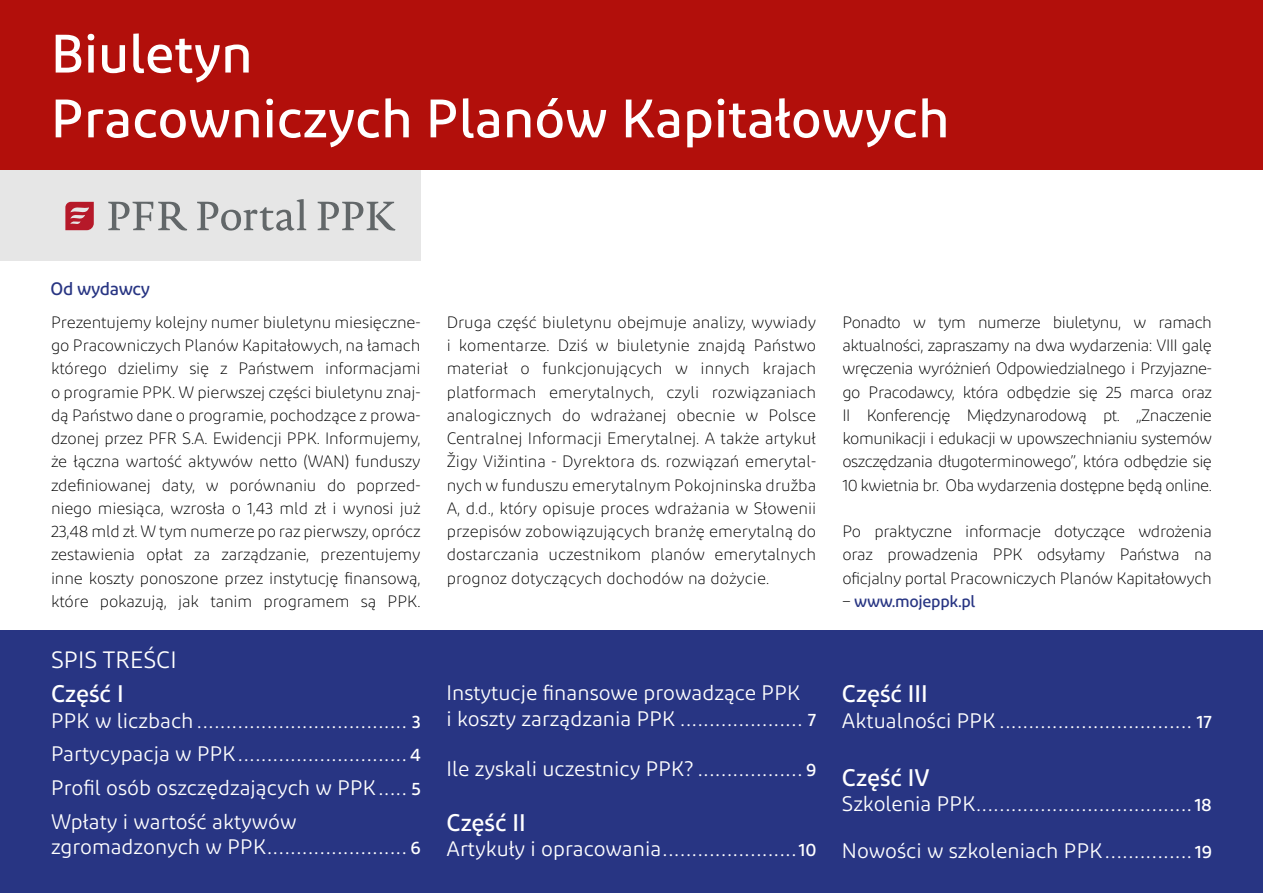
<style>
.page{position:relative;width:1263px;height:893px;background:#fff}
.page>*{position:absolute;margin:0;border:0;box-sizing:border-box;transform-origin:0 0}
.t1{font:500 54px/64.8px "Diodrum Cyrillic";color:#fff}
.t2{font:500 24px "Diodrum Cyrillic";color:#fff}
.t3{font:23.7px "Diodrum Cyrillic";color:#fff}
.t4{font:21px/25.2px "Diodrum Cyrillic";color:#fff}
.t5{font:500 18px "Diodrum Cyrillic";color:#fff}
.t6{font:500 18px "Diodrum Cyrillic";letter-spacing:-.02em;color:#283583}
.t7{font:300 16.5px/23.2px "Diodrum Cyrillic";letter-spacing:-.02em;color:#000;text-align:justify}
.s1{font-weight:500;color:#283583}
</style>
<div class="page">
<div style="left:0;top:170px;width:421px;height:91px;background:#e6e6e6"></div>
<div style="left:0;top:630px;width:1263px;height:263px;background:#283583"></div>
<div style="left:0;top:0;width:1263px;height:170px;background:#b20f0b"></div>
<svg style="left:65px;top:202px;width:29px;height:28px"></svg>
<svg style="left:108px;top:202px;width:79px;height:29px"></svg>
<svg style="left:197px;top:199px;width:109px;height:32px"></svg>
<svg style="left:318px;top:202px;width:77px;height:29px"></svg>
<h1 class="t1" style="left:51px;top:20px;width:900px">Biuletyn<br>Pracowniczych Planów Kapitałowych</h1>
<p class="t6" style="left:51px;top:277px;width:101px">Od wydawcy</p>
<p class="t7" style="left:51px;top:310px;width:371px">Prezentujemy kolejny numer biuletynu miesięczne&shy;go Pracowniczych Planów Kapitałowych, na łamach którego dzielimy się z Państwem informacjami o programie PPK. W pierwszej części biuletynu znaj&shy;dą Państwo dane o programie, pochodzące z prowa&shy;dzonej przez PFR S.A. Ewidencji PPK. Informujemy, że łączna wartość aktywów netto (WAN) funduszy zdefiniowanej daty, w porównaniu do poprzed&shy;niego miesiąca, wzrosła o 1,43 mld zł i wynosi już 23,48 mld zł. W tym numerze po raz pierwszy, oprócz zestawienia opłat za zarządzanie, prezentujemy inne koszty ponoszone przez instytucję finansową, które pokazują, jak tanim programem są PPK.</p>
<p class="t7" style="left:447px;top:310px;width:371px">Druga część biuletynu obejmuje analizy, wywiady i komentarze. Dziś w biuletynie znajdą Państwo materiał o funkcjonujących w innych krajach platformach emerytalnych, czyli rozwiązaniach analogicznych do wdrażanej obecnie w Polsce Centralnej Informacji Emerytalnej. A także artykuł Žigy Vižintina - Dyrektora ds. rozwiązań emerytal&shy;nych w funduszu emerytalnym Pokojninska družba A, d.d., który opisuje proces wdrażania w Słowenii przepisów zobowiązujących branżę emerytalną do dostarczania uczestnikom planów emerytalnych prognoz dotyczących dochodów na dożycie.</p>
<p class="t7" style="left:842px;top:310px;width:371px">Ponadto w tym numerze biuletynu, w ramach aktualności, zapraszamy na dwa wydarzenia: VIII galę wręczenia wyróżnień Odpowiedzialnego i Przyjazne&shy;go Pracodawcy, która odbędzie się 25 marca oraz II Konferencję Międzynarodową pt. „Znaczenie komunikacji i edukacji w upowszechnianiu systemów oszczędzania długoterminowego”, która odbędzie się 10 kwietnia br. Oba wydarzenia dostępne będą online.</p>
<p class="t7" style="left:842px;top:519px;width:371px">Po praktyczne informacje dotyczące wdrożenia oraz prowadzenia PPK odsyłamy Państwa na oficjalny portal Pracowniczych Planów Kapitałowych − <span class="s1">www.mojeppk.pl</span></p>
<h3 class="t3" style="left:51px;top:645px;width:127px">SPIS TREŚCI</h3>
<h2 class="t2" style="left:51px;top:679px;width:74px">Część I</h2>
<p class="t4" style="left:51px;top:707px;width:144px">PPK w liczbach</p>
<p class="t5" style="left:412px;top:710px;width:11px">3</p>
<p class="t4" style="left:51px;top:741px;width:186px">Partycypacja w PPK</p>
<p class="t5" style="left:410px;top:744px;width:12px">4</p>
<p class="t4" style="left:51px;top:775px;width:327px">Profil osób oszczędzających w PPK</p>
<p class="t5" style="left:411px;top:777px;width:11px">5</p>
<p class="t4" style="left:51px;top:808px;width:247px">Wpłaty i wartość aktywów zgromadzonych w PPK</p>
<p class="t5" style="left:411px;top:836px;width:12px">6</p>
<p class="t4" style="left:446px;top:680px;width:355px">Instytucje finansowe prowadzące PPK i koszty zarządzania PPK</p>
<p class="t5" style="left:808px;top:708px;width:10px">7</p>
<p class="t4" style="left:446px;top:756px;width:249px">Ile zyskali uczestnicy PPK?</p>
<p class="t5" style="left:806px;top:759px;width:12px">9</p>
<h2 class="t2" style="left:446px;top:807px;width:81px">Część II</h2>
<p class="t4" style="left:446px;top:835px;width:216px">Artykuły i opracowania</p>
<p class="t5" style="left:798px;top:838px;width:19px">10</p>
<h2 class="t2" style="left:842px;top:679px;width:87px">Część III</h2>
<p class="t4" style="left:842px;top:707px;width:155px">Aktualności PPK</p>
<p class="t5" style="left:1196px;top:710px;width:17px">17</p>
<h2 class="t2" style="left:842px;top:763px;width:89px">Część IV</h2>
<p class="t4" style="left:842px;top:791px;width:135px">Szkolenia PPK</p>
<p class="t5" style="left:1194px;top:794px;width:19px">18</p>
<p class="t4" style="left:842px;top:837px;width:262px">Nowości w szkoleniach PPK</p>
<p class="t5" style="left:1195px;top:840px;width:19px">19</p>
</div>
